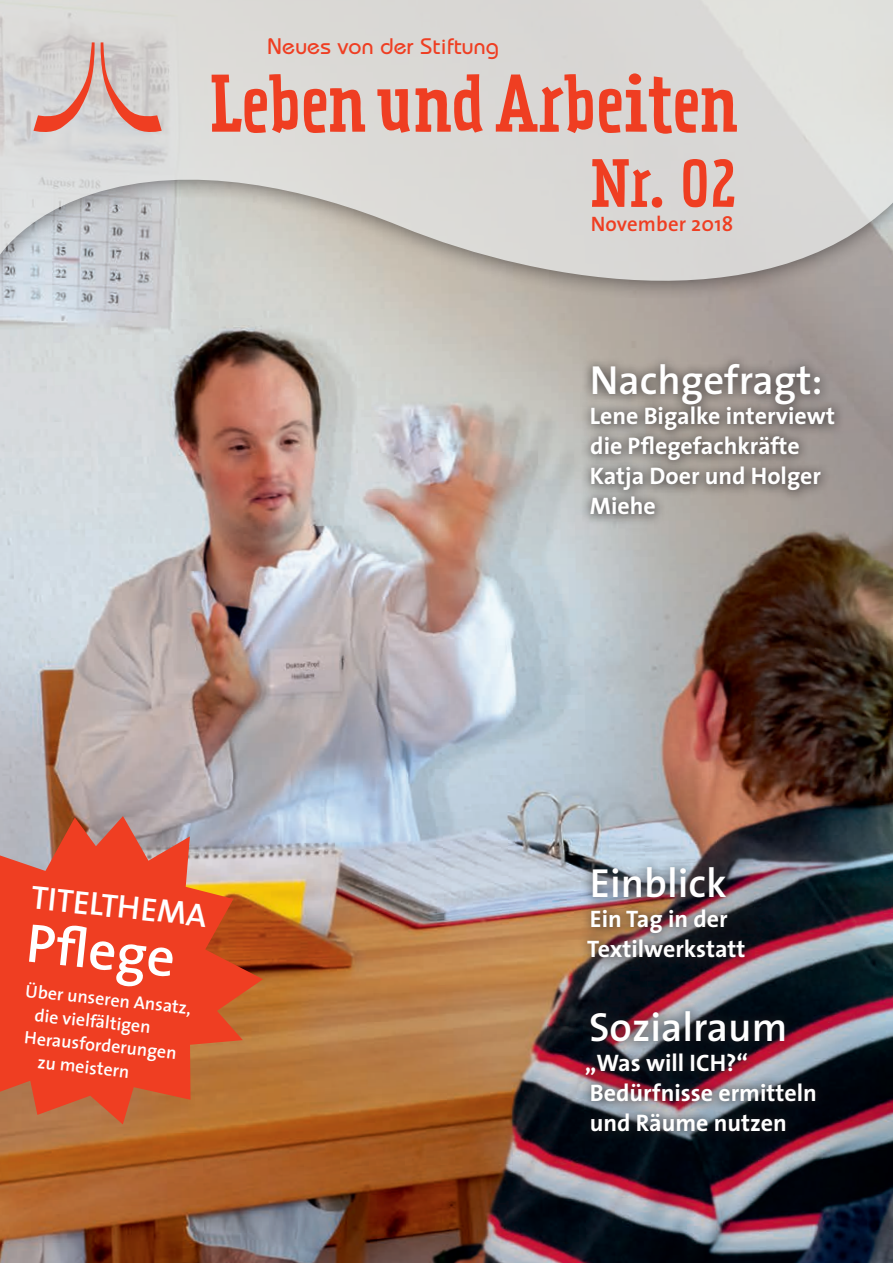
<style>
.page{position:relative;width:893px;height:1263px;background:#fff}
.page>*{position:absolute;margin:0;border:0;box-sizing:border-box;transform-origin:0 0}
.t1{font:72px "Prater Serif OT";letter-spacing:-.01em;color:#ef3e22;scale:1.04 1}
.t2{font:60px "Prater Serif OT";color:#ef3e22;scale:1.04 1}
.t3{font:600 55.2px "The Sans";color:#fff}
.t4{font:600 40.8px "The Sans";color:#fff}
.t5{font:600 33px "The Sans";color:#fff}
.t6{font:700 24px/30px "The Sans";color:#fff}
.t7{font:500 22.5px "Bauhaus";letter-spacing:.01em;color:#ef3e22;scale:1.04 1}
.t8{font:600 21px "The Sans";letter-spacing:.01em;color:#ef3e22}
.t9{font:600 18px "The Sans";color:#fff}
</style>
<div class="page">
<img style="left:0;top:305px;width:893px;height:958px">
<svg style="left:0;top:0;width:893px;height:305px;background:#d3d2cf"></svg>
<svg style="left:34px;top:42px;width:128px;height:93px;background:#d5b7b3"></svg>
<div style="left:577px;top:856px;width:179px;height:113px;background:#231f20;opacity:.75"></div>
<div style="left:575px;top:1000px;width:251px;height:143px;background:#231f20;opacity:.75"></div>
<div style="left:579px;top:353px;width:267px;height:173px;background:#231f20;opacity:.75"></div>
<svg style="left:0;top:816px;width:263px;height:308px;background:#db5637"></svg>
<p class="t7" style="left:268px;top:33px;width:224px">Neues von der Stiftung</p>
<h1 class="t1" style="left:209px;top:58px;width:510px">Leben und Arbeiten</h1>
<h2 class="t2" style="left:591px;top:145px;width:142px">Nr. 02</h2>
<p class="t8" style="left:591px;top:206px;width:144px">November 2018</p>
<h3 class="t5" style="left:34px;top:870px;width:178px;rotate:6deg">TITELTHEMA</h3>
<h3 class="t3" style="left:31px;top:897px;width:151px;rotate:6deg">Pfl ege</h3>
<p class="t9" style="left:27px;top:976px;width:168px;rotate:6deg">Über unseren Ansatz,</p>
<p class="t9" style="left:36px;top:1000px;width:118px;rotate:6deg">die vielfältigen</p>
<p class="t9" style="left:26px;top:1022px;width:154px;rotate:6deg">Herausforderungen</p>
<p class="t9" style="left:39px;top:1047px;width:94px;rotate:6deg">zu meistern</p>
<h3 class="t4" style="left:590px;top:347px;width:234px">Nachgefragt:</h3>
<p class="t6" style="left:590px;top:401px;width:247px">Lene Bigalke interviewt die Pflegefachkräfte<br>Katja Doer und Holger<br>Miehe</p>
<h3 class="t4" style="left:590px;top:849px;width:139px">Einblick</h3>
<p class="t6" style="left:587px;top:904px;width:160px">Ein Tag in der<br>Textilwerkstatt</p>
<h3 class="t4" style="left:589px;top:993px;width:200px">Sozialraum</h3>
<p class="t6" style="left:585px;top:1047px;width:233px">„Was will ICH?“<br>Bedürfnisse ermitteln und Räume nutzen</p>
</div>
